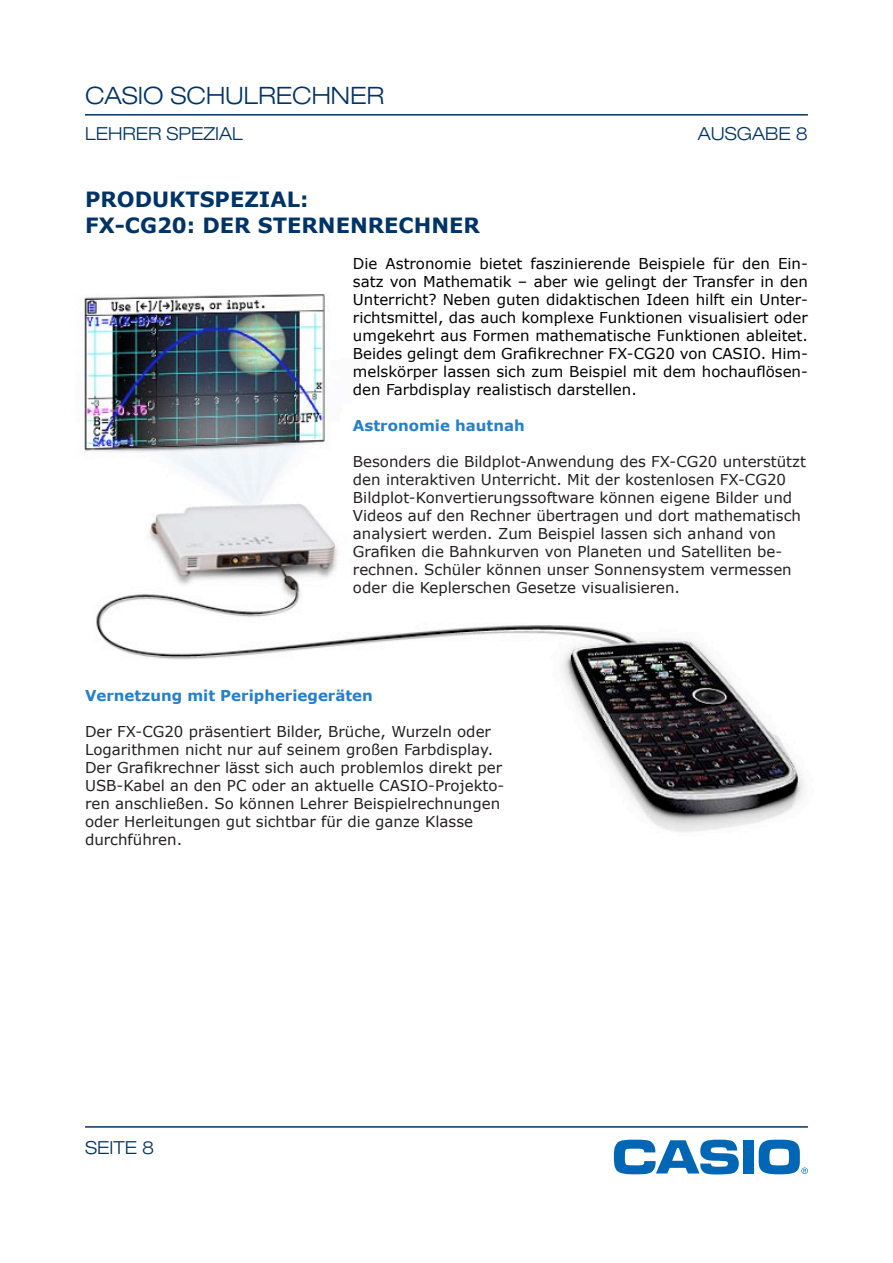
<style>
.page{position:relative;width:893px;height:1263px;background:#fff}
.page>*{position:absolute;margin:0;border:0;box-sizing:border-box;transform-origin:0 0}
.t1{font:300 expanded 24px "Helvetica Neue LT";color:#036}
.Rubrik-Überschrift{font:700 21px/25.2px "Verdana";color:#036}
.t2{font:300 expanded 18px "Helvetica Neue LT";color:#036}
.Zwischenüberschrift{font:15px/18px "Verdana";color:#231f20}
.Copy_Intro{font:15px/18px "Verdana";color:#000;text-align:justify}
.Zwischenüberschrift-2{font:700 15px "Verdana";color:#267fc9}
</style>
<div class="page">
<hr style="left:85px;top:114px;width:723px;height:2px;background:#036">
<hr style="left:85px;top:1126px;width:723px;height:2px;background:#036">
<div style="left:743px;top:1140px;width:11px;height:33px;background:#0166b3"></div>
<svg style="left:614px;top:1140px;width:125px;height:35px"></svg>
<svg style="left:759px;top:1140px;width:49px;height:34px"></svg>
<img style="left:80px;top:294px;width:725px;height:539px">
<h1 class="t1" style="left:85px;top:81px;width:301px">CASIO SCHULRECHNER</h1>
<p class="t2" style="left:85px;top:123px;width:159px">LEHRER SPEZIAL</p>
<p class="t2" style="left:698px;top:123px;width:112px">AUSGABE 8</p>
<p class="Rubrik-Überschrift" style="left:85px;top:187px;width:396px">PRODUKTSPEZIAL:<br>FX-CG20: DER STERNENRECHNER</p>
<p class="Copy_Intro" style="left:353px;top:254px;width:456px">Die Astronomie bietet faszinierende Beispiele für den Ein&shy;satz von Mathematik – aber wie gelingt der Transfer in den Unterricht? Neben guten didaktischen Ideen hilft ein Unter&shy;richtsmittel, das auch komplexe Funktionen visualisiert oder umgekehrt aus Formen mathematische Funktionen ableitet.<br>Beides gelingt dem Grafikrechner FX-CG20 von CASIO. Him&shy;melskörper lassen sich zum Beispiel mit dem hochauflösen&shy;den Farbdisplay realistisch darstellen.</p>
<p class="Zwischenüberschrift-2" style="left:353px;top:415px;width:173px">Astronomie hautnah</p>
<p class="Zwischenüberschrift" style="left:353px;top:452px;width:454px">Besonders die Bildplot-Anwendung des FX-CG20 unterstützt den interaktiven Unterricht. Mit der kostenlosen FX-CG20<br>Bildplot-Konvertierungssoftware können eigene Bilder und Videos auf den Rechner übertragen und dort mathematisch analysiert werden. Zum Beispiel lassen sich anhand von Grafiken die Bahnkurven von Planeten und Satelliten be&shy;rechnen. Schüler können unser Sonnensystem vermessen oder die Keplerschen Gesetze visualisieren.</p>
<p class="Zwischenüberschrift-2" style="left:85px;top:685px;width:289px">Vernetzung mit Peripheriegeräten</p>
<p class="Zwischenüberschrift" style="left:85px;top:722px;width:421px">Der FX-CG20 präsentiert Bilder, Brüche, Wurzeln oder Logarithmen nicht nur auf seinem großen Farbdisplay.<br>Der Grafikrechner lässt sich auch problemlos direkt per USB-Kabel an den PC oder an aktuelle CASIO-Projekto&shy;ren anschließen. So können Lehrer Beispielrechnungen oder Herleitungen gut sichtbar für die ganze Klasse durchführen.</p>
<p class="t2" style="left:85px;top:1136px;width:71px">SEITE 8</p>
</div>
